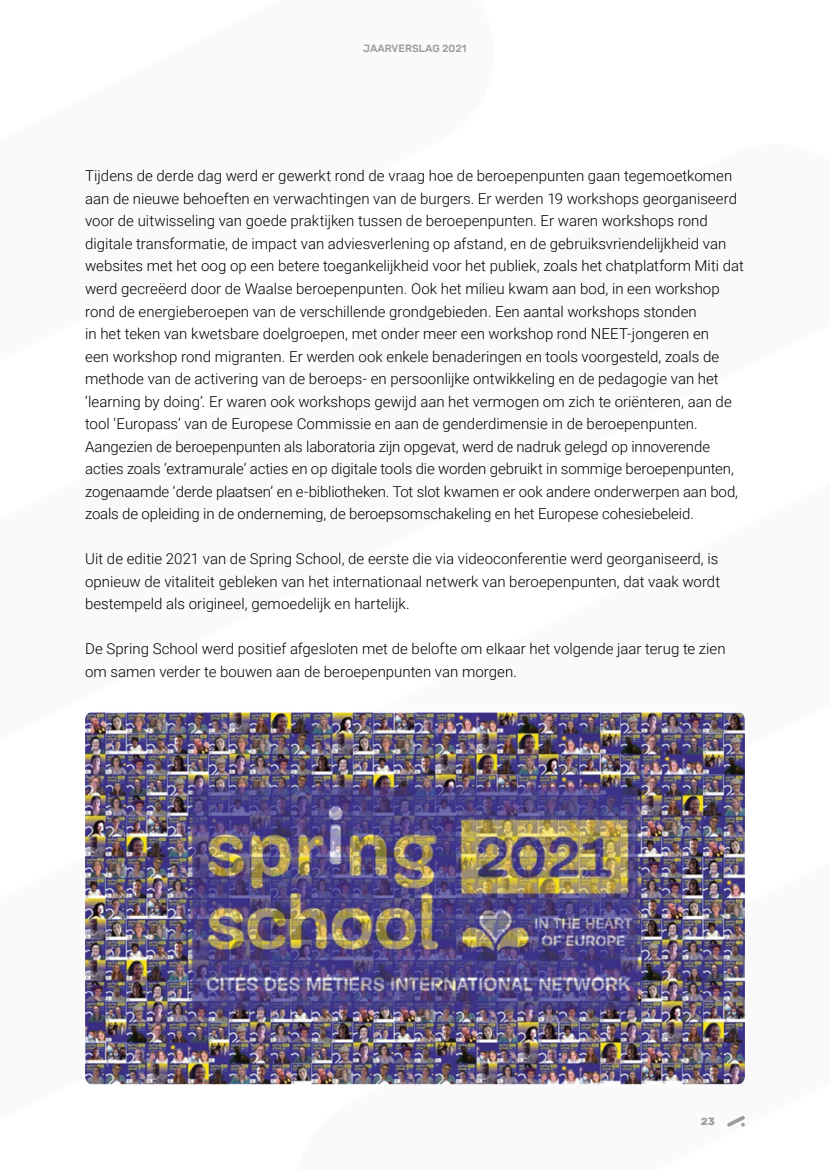
<style>
.page{position:relative;width:830px;height:1170px;background:#fff}
.page>*{position:absolute;margin:0;border:0;box-sizing:border-box;transform-origin:0 0}
.t1{font:300 15px/22.5px "Roboto";color:#000}
.t2{font:500 10.5px "Rubik";color:#9d9c9c}
.t3{font:700 10.5px "Rubik";color:#9d9c9c}
</style>
<div class="page">
<svg style="left:727px;top:1116px;width:17px;height:10px"></svg>
<img style="left:85px;top:712px;width:659px;height:372px">
<p class="t2" style="left:363px;top:43px;width:105px">JAARVERSLAG 2021</p>
<p class="t1" style="left:85px;top:164px;width:660px">Tijdens de derde dag werd er gewerkt rond de vraag hoe de beroepenpunten gaan tegemoetkomen aan de nieuwe behoeften en verwachtingen van de burgers. Er werden 19 workshops georganiseerd voor de uitwisseling van goede praktijken tussen de beroepenpunten. Er waren workshops rond digitale transformatie, de impact van adviesverlening op afstand, en de gebruiksvriendelijkheid van websites met het oog op een betere toegankelijkheid voor het publiek, zoals het chatplatform Miti dat werd gecreëerd door de Waalse beroepenpunten. Ook het milieu kwam aan bod, in een workshop rond de energieberoepen van de verschillende grondgebieden. Een aantal workshops stonden<br>in het teken van kwetsbare doelgroepen, met onder meer een workshop rond NEET-jongeren en<br>een workshop rond migranten. Er werden ook enkele benaderingen en tools voorgesteld, zoals de methode van de activering van de beroeps- en persoonlijke ontwikkeling en de pedagogie van het ‘learning by doing’. Er waren ook workshops gewijd aan het vermogen om zich te oriënteren, aan de tool ‘Europass’ van de Europese Commissie en aan de genderdimensie in de beroepenpunten.<br>Aangezien de beroepenpunten als laboratoria zijn opgevat, werd de nadruk gelegd op innoverende acties zoals ‘extramurale’ acties en op digitale tools die worden gebruikt in sommige beroepenpunten, zogenaamde ‘derde plaatsen’ en e-bibliotheken. Tot slot kwamen er ook andere onderwerpen aan bod, zoals de opleiding in de onderneming, de beroepsomschakeling en het Europese cohesiebeleid.</p>
<p class="t1" style="left:85px;top:547px;width:636px">Uit de editie 2021 van de Spring School, de eerste die via videoconferentie werd georganiseerd, is opnieuw de vitaliteit gebleken van het internationaal netwerk van beroepenpunten, dat vaak wordt bestempeld als origineel, gemoedelijk en hartelijk.</p>
<p class="t1" style="left:85px;top:637px;width:641px">De Spring School werd positief afgesloten met de belofte om elkaar het volgende jaar terug te zien om samen verder te bouwen aan de beroepenpunten van morgen.</p>
<p class="t3" style="left:700px;top:1115px;width:16px">23</p>
</div>
